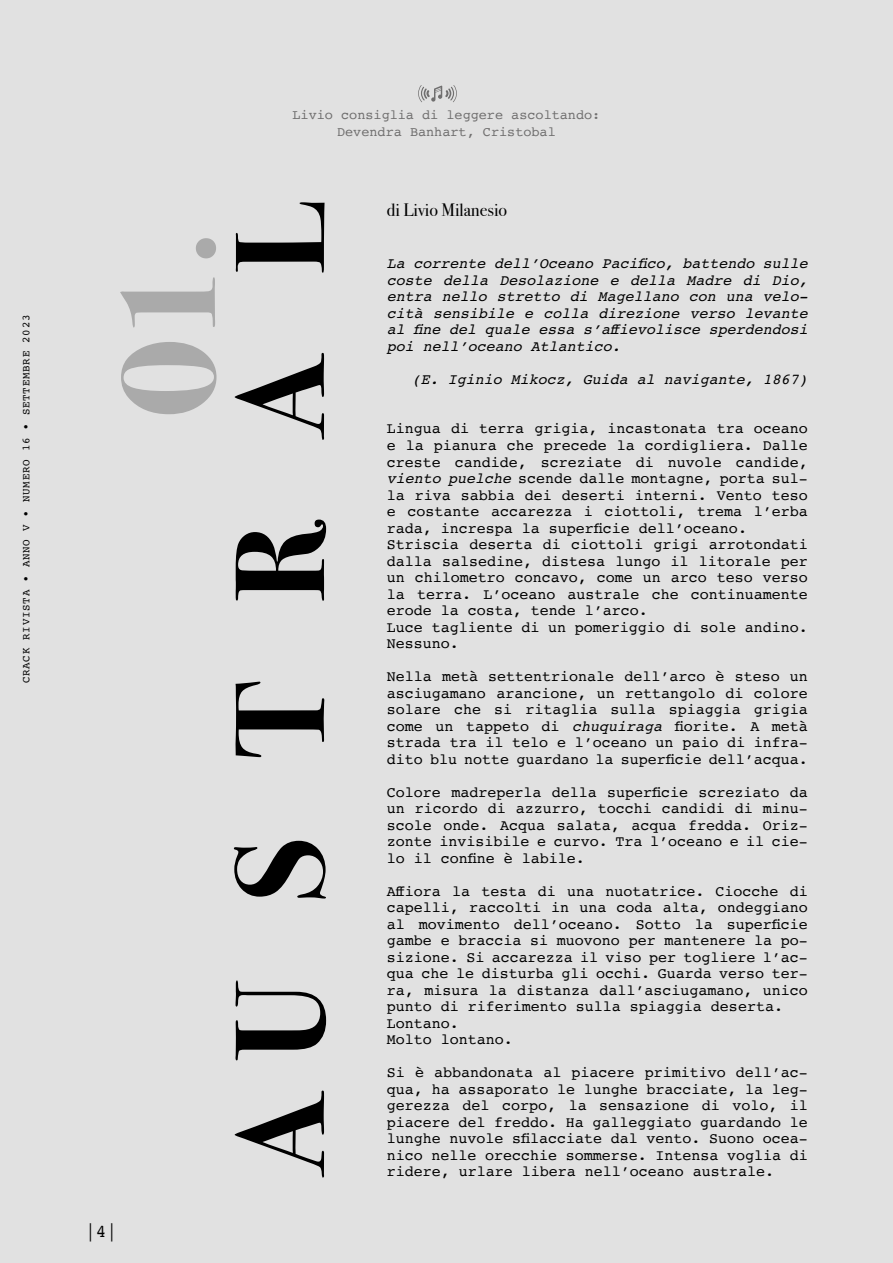
<style>
.page{position:relative;width:893px;height:1263px;background:#e1e1e1}
.page>*{position:absolute;margin:0;border:0;box-sizing:border-box;transform-origin:0 0}
.t1{font:700 140.55px "Bodoni Svty Two ITCTT";color:#aaa}
.t2{font:700 127.5px "Bodoni Svty Two ITCTT";color:#000}
.t3{font:18px "Bodoni Svty Two ITCTT";color:#000}
.t4{font:18px "Courier";color:#000}
.TESTO{font:15px/16.5px "Courier";color:#000;text-align:justify}
.TESTO-2{font:italic 15px/16.5px "Courier";color:#000;text-align:justify}
.t5{font:13.5px "Courier";color:#706f6f}
.t6{font:10.8px "Courier";letter-spacing:.07em;color:#000}
.s1{font-style:italic}
</style>
<div class="page">
<svg style="left:418px;top:85px;width:39px;height:17px"></svg>
<p class="t6" style="left:18px;top:683px;width:370px;rotate:-90deg">CRACK RIVISTA • ANNO V • NUMERO 16 • SETTEMBRE 2023</p>
<p class="t5" style="left:293px;top:105px;width:309px">Livio consiglia di leggere ascoltando:</p>
<p class="t5" style="left:337px;top:121px;width:220px">Devendra Banhart, Cristobal</p>
<p class="t1" style="left:51px;top:418px;width:190px;rotate:-90deg">01.</p>
<p class="t2" style="left:175px;top:1178px;width:978px;rotate:-90deg">AU S T R A L</p>
<p class="t4" style="left:85px;top:1217px;width:34px">|4|</p>
<p class="t3" style="left:387px;top:195px;width:122px">di Livio Milanesio</p>
<p class="TESTO-2" style="left:387px;top:255px;width:422px">La corrente dell’Oceano Pacifico, battendo sulle coste della Desolazione e della Madre di Dio, entra nello stretto di Magellano con una velo&shy;cità sensibile e colla direzione verso levante al fine del quale essa s’affievolisce sperdendosi poi nell’oceano Atlantico.</p>
<p class="TESTO-2" style="left:412px;top:371px;width:398px">(E. Iginio Mikocz, Guida al navigante, 1867)</p>
<p class="TESTO" style="left:387px;top:420px;width:422px">Lingua di terra grigia, incastonata tra oceano e la pianura che precede la cordigliera. Dalle creste candide, screziate di nuvole candide, <span class="s1">viento puelche</span> scende dalle montagne, porta sul&shy;la riva sabbia dei deserti interni. Vento teso e costante accarezza i ciottoli, trema l’erba rada, increspa la superficie dell’oceano.</p>
<p class="TESTO" style="left:387px;top:536px;width:422px">Striscia deserta di ciottoli grigi arrotondati dalla salsedine, distesa lungo il litorale per un chilometro concavo, come un arco teso verso la terra. L’oceano australe che continuamente erode la costa, tende l’arco.</p>
<p class="TESTO" style="left:387px;top:618px;width:422px">Luce tagliente di un pomeriggio di sole andino.</p>
<p class="TESTO" style="left:387px;top:635px;width:73px">Nessuno.</p>
<p class="TESTO" style="left:387px;top:668px;width:422px">Nella metà settentrionale dell’arco è steso un asciugamano arancione, un rettangolo di colore solare che si ritaglia sulla spiaggia grigia come un tappeto di <span class="s1">chuquiraga</span> fiorite. A metà strada tra il telo e l’oceano un paio di infra&shy;dito blu notte guardano la superficie dell’acqua.</p>
<p class="TESTO" style="left:387px;top:783px;width:422px">Colore madreperla della superficie screziato da un ricordo di azzurro, tocchi candidi di minu&shy;scole onde. Acqua salata, acqua fredda. Oriz&shy;zonte invisibile e curvo. Tra l’oceano e il cie&shy;lo il confine è labile.</p>
<p class="TESTO" style="left:387px;top:882px;width:422px">Affiora la testa di una nuotatrice. Ciocche di capelli, raccolti in una coda alta, ondeggiano al movimento dell’oceano. Sotto la superficie gambe e braccia si muovono per mantenere la po&shy;sizione. Si accarezza il viso per togliere l’ac&shy;qua che le disturba gli occhi. Guarda verso ter&shy;ra, misura la distanza dall’asciugamano, unico punto di riferimento sulla spiaggia deserta.</p>
<p class="TESTO" style="left:387px;top:1014px;width:73px">Lontano.</p>
<p class="TESTO" style="left:387px;top:1031px;width:127px">Molto lontano.</p>
<p class="TESTO" style="left:387px;top:1064px;width:422px">Si è abbandonata al piacere primitivo dell’ac&shy;qua, ha assaporato le lunghe bracciate, la leg&shy;gerezza del corpo, la sensazione di volo, il piacere del freddo. Ha galleggiato guardando le lunghe nuvole sfilacciate dal vento. Suono ocea&shy;nico nelle orecchie sommerse. Intensa voglia di ridere, urlare libera nell’oceano australe.</p>
</div>
